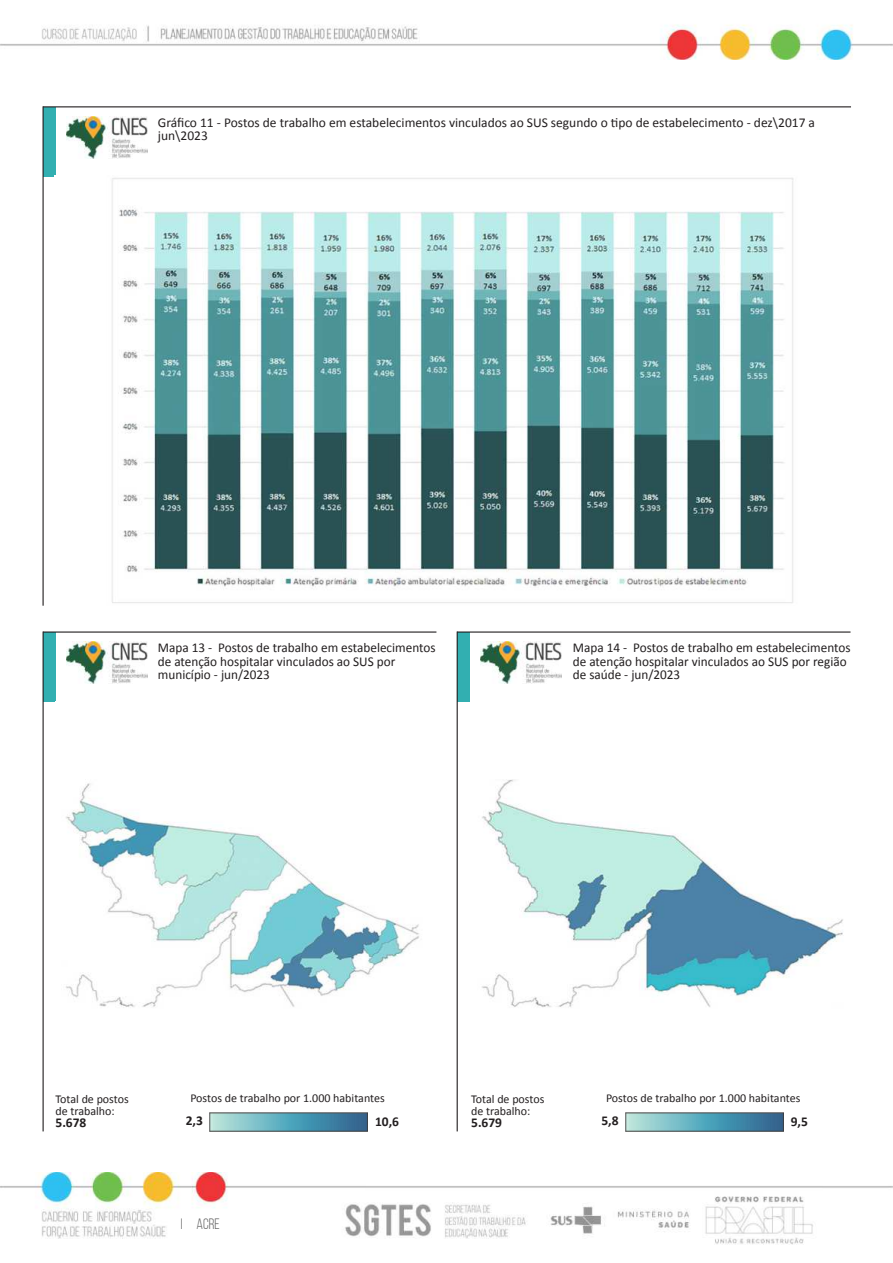
<style>
.page{position:relative;width:893px;height:1263px;background:#fff}
.page>*{position:absolute;margin:0;border:0;box-sizing:border-box;transform-origin:0 0}
.t1{font:15px "Bebas Neue";color:#636363}
.t2{font:13.5px/13.5px "Calibri";color:#231f20}
.t3{font:700 13.5px "Calibri";color:#231f20}
.t4{font:12px/12px "Calibri";color:#231f20}
</style>
<div class="page">
<img style="left:0;top:24px;width:893px;height:35px">
<img style="left:0;top:1172px;width:893px;height:73px">
<div style="left:43px;top:107px;width:12px;height:69px;background:#32afb1"></div>
<img style="left:66px;top:117px;width:82px;height:41px">
<hr style="left:43px;top:106px;width:808px;height:1px;background:#231f20">
<hr style="left:43px;top:106px;width:1px;height:500px;background:#231f20">
<div style="left:43px;top:632px;width:12px;height:69px;background:#32afb1"></div>
<img style="left:66px;top:642px;width:82px;height:41px">
<hr style="left:43px;top:631px;width:393px;height:2px;background:#231f20">
<hr style="left:43px;top:631px;width:1px;height:500px;background:#231f20">
<div style="left:457px;top:632px;width:12px;height:69px;background:#32afb1"></div>
<img style="left:481px;top:642px;width:81px;height:41px">
<hr style="left:457px;top:631px;width:393px;height:2px;background:#231f20">
<hr style="left:457px;top:631px;width:1px;height:500px;background:#231f20">
<img style="left:66px;top:783px;width:353px;height:225px">
<img style="left:482px;top:779px;width:361px;height:228px">
<img style="left:209px;top:1112px;width:159px;height:19px">
<img style="left:625px;top:1112px;width:158px;height:19px">
<img style="left:112px;top:178px;width:682px;height:425px">
<p class="t2" style="left:158px;top:115px;width:659px">Gráfico 11 - Postos de trabalho em estabelecimentos vinculados ao SUS segundo o tipo de estabelecimento - dez\2017 a jun\2023</p>
<p class="t2" style="left:158px;top:641px;width:279px">Mapa 13 - Postos de trabalho em estabelecimentos de atenção hospitalar vinculados ao SUS por município - jun/2023</p>
<p class="t2" style="left:573px;top:641px;width:279px">Mapa 14 - Postos de trabalho em estabelecimentos de atenção hospitalar vinculados ao SUS por região de saúde - jun/2023</p>
<p class="t4" style="left:190px;top:1092px;width:196px">Postos de trabalho por 1.000 habitantes</p>
<p class="t3" style="left:186px;top:1116px;width:19px">2,3</p>
<p class="t4" style="left:606px;top:1092px;width:196px">Postos de trabalho por 1.000 habitantes</p>
<p class="t3" style="left:601px;top:1116px;width:19px">5,8</p>
<p class="t4" style="left:55px;top:1092px;width:75px">Total de postos de trabalho:</p>
<p class="t3" style="left:55px;top:1117px;width:32px">5.678</p>
<p class="t3" style="left:791px;top:1116px;width:19px">9,5</p>
<p class="t4" style="left:471px;top:1092px;width:75px">Total de postos de trabalho:</p>
<p class="t3" style="left:471px;top:1117px;width:32px">5.679</p>
<p class="t3" style="left:375px;top:1116px;width:26px">10,6</p>
<p class="t1" style="left:181px;top:1215px;width:41px">I ACRE</p>
</div>
